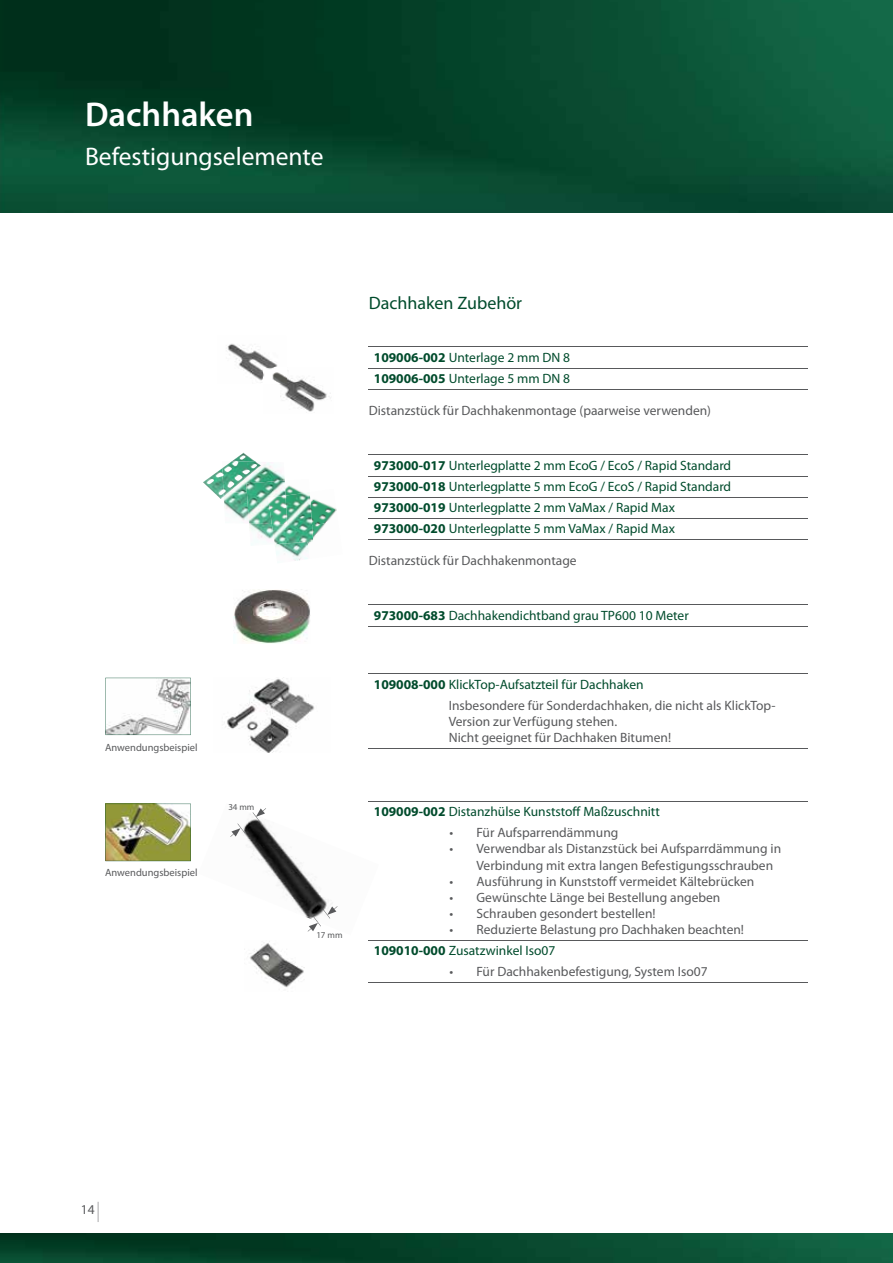
<style>
.page{position:relative;width:893px;height:1263px;background:#fff}
.page>*{position:absolute;margin:0;border:0;box-sizing:border-box;transform-origin:0 0}
.t1{font:600 34.5px "Myriad Pro";color:#fff}
.t2{font:25.5px "Myriad Pro";color:#fff}
.t3{font:18px "Myriad Pro";color:#004b2c}
.t4{font:13.5px/21px "Myriad Pro";color:#58595b}
.t5{font:13.5px/21px "Myriad Pro";color:#004b2c}
.t6{font:10.5px "Myriad Pro";color:#58595b}
.t7{font:9px "Myriad Pro";color:#58595b}
.s1{font-weight:700}
.s2{font-weight:700;color:#004b2c}
.s3{color:#004b2c}
.s4{font-size:20.25px}
</style>
<div class="page">
<img style="left:0;top:0;width:893px;height:213px">
<img style="left:0;top:1233px;width:893px;height:30px">
<hr style="left:369px;top:346px;width:439px;height:1px;background:#58595b">
<hr style="left:369px;top:368px;width:439px;height:1px;background:#58595b">
<hr style="left:369px;top:389px;width:439px;height:1px;background:#58595b">
<hr style="left:369px;top:454px;width:439px;height:1px;background:#58595b">
<hr style="left:369px;top:476px;width:439px;height:1px;background:#58595b">
<hr style="left:369px;top:497px;width:439px;height:1px;background:#58595b">
<hr style="left:369px;top:518px;width:439px;height:1px;background:#58595b">
<hr style="left:369px;top:539px;width:439px;height:1px;background:#58595b">
<hr style="left:369px;top:604px;width:439px;height:1px;background:#58595b">
<hr style="left:369px;top:626px;width:439px;height:1px;background:#58595b">
<hr style="left:369px;top:674px;width:439px;height:1px;background:#58595b">
<hr style="left:369px;top:749px;width:439px;height:1px;background:#58595b">
<hr style="left:369px;top:801px;width:439px;height:1px;background:#58595b">
<hr style="left:369px;top:941px;width:439px;height:1px;background:#58595b">
<hr style="left:369px;top:983px;width:439px;height:1px;background:#58595b">
<img style="left:224px;top:677px;width:90px;height:75px">
<img style="left:245px;top:812px;width:88px;height:120px">
<svg style="left:308px;top:906px;width:30px;height:25px"></svg>
<svg style="left:253px;top:808px;width:13px;height:14px"></svg>
<svg style="left:230px;top:823px;width:15px;height:14px"></svg>
<img style="left:249px;top:941px;width:56px;height:47px">
<svg style="left:105px;top:678px;width:86px;height:57px"></svg>
<img style="left:105px;top:804px;width:86px;height:57px">
<img style="left:285px;top:485px;width:17px;height:7px">
<img style="left:249px;top:524px;width:23px;height:21px">
<img style="left:313px;top:499px;width:24px;height:22px">
<img style="left:275px;top:544px;width:33px;height:17px">
<img style="left:313px;top:521px;width:15px;height:18px">
<img style="left:272px;top:492px;width:41px;height:52px">
<img style="left:261px;top:462px;width:24px;height:19px">
<img style="left:224px;top:496px;width:22px;height:25px">
<img style="left:246px;top:481px;width:39px;height:43px">
<img style="left:268px;top:496px;width:19px;height:28px">
<img style="left:220px;top:453px;width:35px;height:17px">
<img style="left:222px;top:461px;width:39px;height:35px">
<img style="left:234px;top:590px;width:76px;height:54px">
<img style="left:227px;top:343px;width:51px;height:40px">
<img style="left:279px;top:377px;width:52px;height:35px">
<img style="left:263px;top:367px;width:23px;height:16px">
<h1 class="t1" style="left:85px;top:92px;width:170px">Dachhaken</h1>
<h2 class="t2" style="left:85px;top:141px;width:240px">Befestigungselemente</h2>
<p class="t6" style="left:105px;top:741px;width:94px">Anwendungsbeispiel</p>
<p class="t6" style="left:105px;top:866px;width:94px">Anwendungsbeispiel</p>
<p class="t7" style="left:228px;top:801px;width:28px">34 mm</p>
<p class="t7" style="left:316px;top:929px;width:28px">17 mm</p>
<h3 class="t3" style="left:369px;top:292px;width:155px">Dachhaken Zubehör</h3>
<p class="t5" style="left:374px;top:346px;width:198px"><span class="s1">109006-002</span> Unterlage 2 mm DN 8<br><span class="s1">109006-005</span> Unterlage 5 mm DN 8</p>
<p class="t4" style="left:369px;top:400px;width:344px">Distanzstück für Dachhakenmontage (paarweise verwenden)</p>
<p class="t5" style="left:374px;top:454px;width:359px"><span class="s1">973000-017</span> Unterlegplatte 2 mm EcoG / EcoS / Rapid Standard <span class="s1">973000-018</span> Unterlegplatte 5 mm EcoG / EcoS / Rapid Standard <span class="s1">973000-019</span> Unterlegplatte 2 mm VaMax / Rapid Max <span class="s1">973000-020</span> Unterlegplatte 5 mm VaMax / Rapid Max</p>
<p class="t4" style="left:369px;top:550px;width:209px">Distanzstück für Dachhakenmontage</p>
<p class="t5" style="left:374px;top:604px;width:316px"><span class="s1">973000-683</span> Dachhakendichtband grau TP600 10 Meter</p>
<p class="t4" style="left:449px;top:674px;width:328px;text-indent:-75px"><span class="s2">109008-000</span> <span class="s3">KlickTop-Aufsatzteil für Dachhaken<br></span>Insbesondere für Sonderdachhaken, die nicht als KlickTop-</p>
<p class="t4" style="left:449px;top:713px;width:224px;line-height:16.2px">Version zur Verfügung stehen.<br>Nicht geeignet für Dachhaken Bitumen!</p>
<p class="t5" style="left:374px;top:801px;width:288px"><span class="s1">109009-002</span> Distanzhülse Kunststoff Maßzuschnitt</p>
<p class="t4" style="left:449px;top:822px;width:170px">• Für Aufsparrendämmung</p>
<p class="t4" style="left:476px;top:840px;width:306px;line-height:16.2px;text-indent:-27px">• Verwendbar als Distanzstück bei Aufsparrdämmung in<br>Verbindung mit extra langen Befestigungsschrauben</p>
<p class="t4" style="left:449px;top:870px;width:306px">• Ausführung in Kunststoff vermeidet Kältebrücken</p>
<p class="t4" style="left:449px;top:887px;width:272px">• Gewünschte Länge bei Bestellung angeben</p>
<p class="t4" style="left:449px;top:903px;width:208px">• Schrauben gesondert bestellen!</p>
<p class="t4" style="left:374px;top:919px;width:372px;text-indent:76px">• Reduzierte Belastung pro Dachhaken beachten!<br><span class="s2">109010-000</span> <span class="s3">Zusatzwinkel Iso07</span></p>
<p class="t4" style="left:449px;top:961px;width:260px">• Für Dachhakenbefestigung, System Iso07</p>
<p class="t4" style="left:81px;top:1198px;width:20px">14 <span class="s4">|</span></p>
</div>
